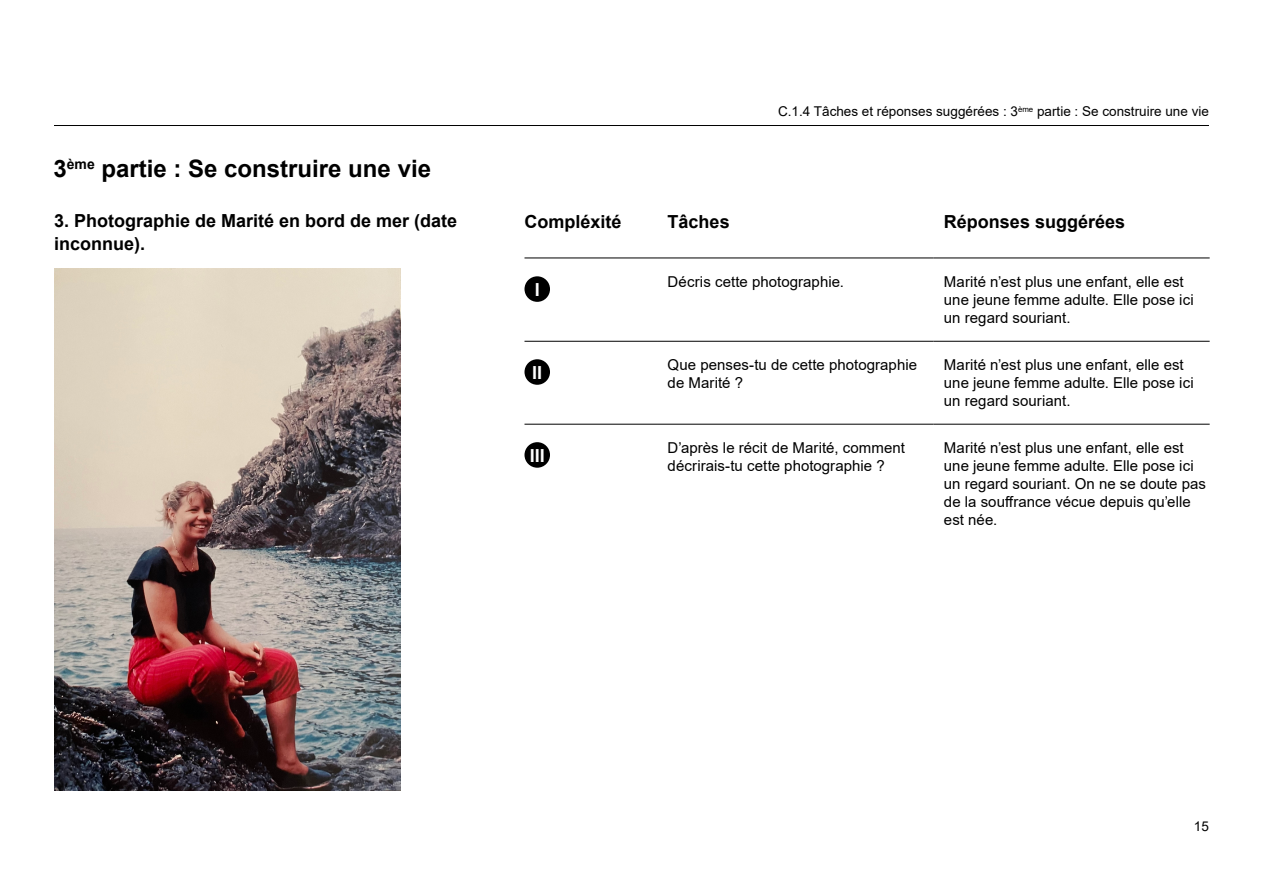
<style>
.page{position:relative;width:1263px;height:893px;background:#fff}
.page>*{position:absolute;margin:0;border:0;box-sizing:border-box;transform-origin:0 0}
.t1{font:700 24px "Arial";color:#000}
.t2{font:700 18px/22.5px "Arial";color:#000}
.t3{font:700 18px "Arial";color:#fff}
.t4{font:15px/18px "Arial";color:#000}
.t5{font:13.5px "Arial";color:#000}
</style>
<div class="page">
<hr style="left:54px;top:125px;width:1155px;height:1px;background:#000">
<hr style="left:524px;top:341px;width:133px;height:1px;background:#000">
<hr style="left:657px;top:341px;width:276px;height:1px;background:#000">
<hr style="left:933px;top:341px;width:277px;height:1px;background:#000">
<hr style="left:524px;top:424px;width:133px;height:1px;background:#000">
<hr style="left:657px;top:424px;width:276px;height:1px;background:#000">
<hr style="left:933px;top:424px;width:277px;height:1px;background:#000">
<hr style="left:524px;top:258px;width:133px;height:1px;background:#000">
<hr style="left:657px;top:258px;width:276px;height:1px;background:#000">
<hr style="left:933px;top:258px;width:277px;height:1px;background:#000">
<div style="left:524px;top:276px;width:26px;height:26px;background:#000;border-radius:50%"></div>
<div style="left:524px;top:359px;width:26px;height:26px;background:#000;border-radius:50%"></div>
<div style="left:524px;top:442px;width:26px;height:26px;background:#000;border-radius:50%"></div>
<img style="left:54px;top:268px;width:346px;height:522px">
<h1 class="t1" style="left:54px;top:152px;width:379px">3<sup>ème</sup> partie : Se construire une vie</h1>
<p class="t2" style="left:54px;top:210px;width:405px">3. Photographie de Marité en bord de mer (date inconnue).</p>
<p class="t5" style="left:778px;top:102px;width:432px">C.1.4 Tâches et réponses suggérées : 3<sup>ème</sup> partie : Se construire une vie</p>
<p class="t2" style="left:524px;top:211px;width:99px">Compléxité</p>
<p class="t2" style="left:668px;top:211px;width:64px">Tâches</p>
<p class="t2" style="left:944px;top:211px;width:183px">Réponses suggérées</p>
<p class="t3" style="left:535px;top:277px;width:7px">I</p>
<p class="t4" style="left:668px;top:273px;width:178px">Décris cette photographie.</p>
<p class="t4" style="left:944px;top:273px;width:251px">Marité n’est plus une enfant, elle est une jeune femme adulte. Elle pose ici un regard souriant.</p>
<p class="t3" style="left:532px;top:360px;width:12px">II</p>
<p class="t4" style="left:668px;top:356px;width:251px">Que penses-tu de cette photographie de Marité ?</p>
<p class="t4" style="left:944px;top:356px;width:251px">Marité n’est plus une enfant, elle est une jeune femme adulte. Elle pose ici un regard souriant.</p>
<p class="t3" style="left:530px;top:442px;width:17px">III</p>
<p class="t4" style="left:668px;top:439px;width:239px">D’après le récit de Marité, comment décrirais-tu cette photographie ?</p>
<p class="t4" style="left:944px;top:439px;width:263px">Marité n’est plus une enfant, elle est une jeune femme adulte. Elle pose ici un regard souriant. On ne se doute pas de la souffrance vécue depuis qu’elle est née.</p>
<p class="t5" style="left:1194px;top:817px;width:17px">15</p>
</div>
